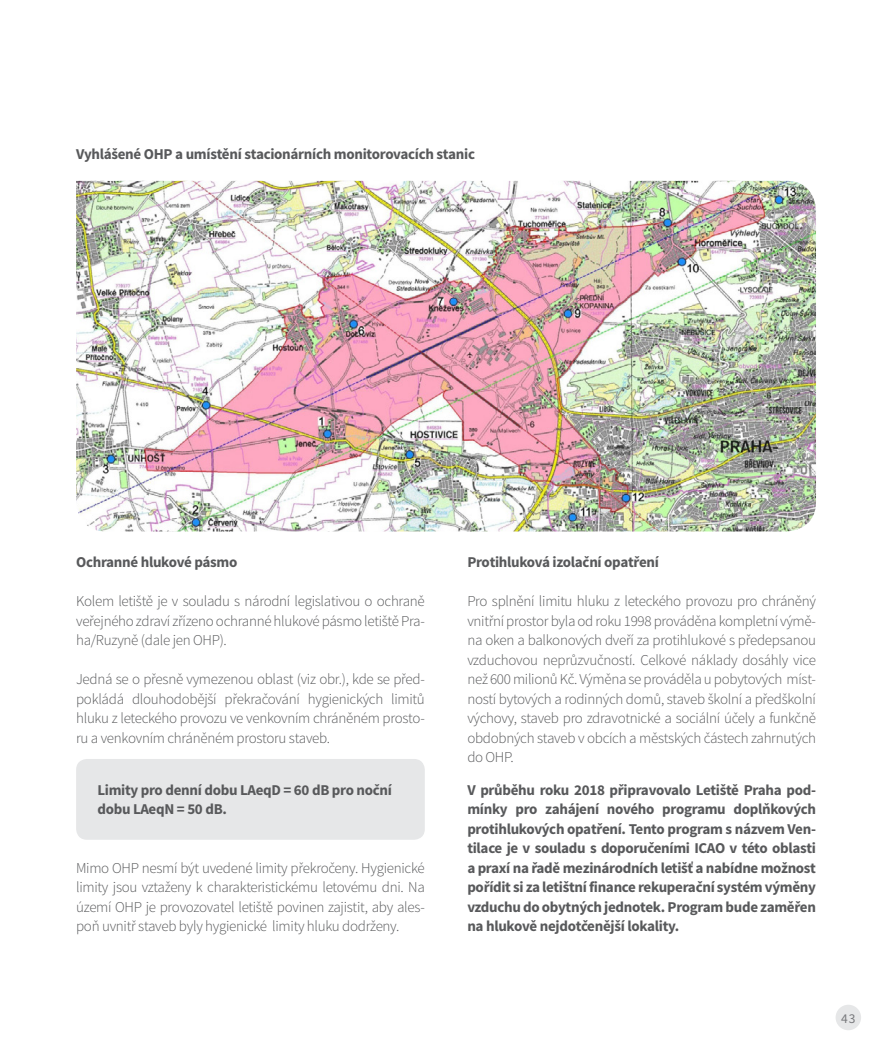
<style>
.page{position:relative;width:893px;height:1063px;background:#fff}
.page>*{position:absolute;margin:0;border:0;box-sizing:border-box;transform-origin:0 0}
.t1{font:300 15px/19.5px "Source Sans Pro";letter-spacing:-.02em;color:#58595b;text-align:justify}
.t2{font:700 15px/19.5px "Source Sans Pro";letter-spacing:-.02em;color:#58595b}
.t3{font:13.5px "Source Sans Pro";color:#77787b}
</style>
<div class="page">
<div style="left:76px;top:759px;width:349px;height:81px;background:#e6e7e8;border-radius:11px"></div>
<img style="left:76px;top:181px;width:740px;height:350px">
<div style="left:836px;top:1005px;width:25px;height:25px;background:#e6e7e8;border-radius:50%"></div>
<p class="t2" style="left:76px;top:145px;width:400px">Vyhlášené OHP a umístění stacionárních monitorovacích stanic</p>
<p class="t2" style="left:76px;top:553px;width:163px">Ochranné hlukové pásmo</p>
<p class="t1" style="left:76px;top:592px;width:350px">Kolem letiště je v souladu s národní legislativou o ochraně veřejného zdraví zřízeno ochranné hlukové pásmo letiště Pra&shy;ha/Ruzyně (dale jen OHP).</p>
<p class="t1" style="left:76px;top:670px;width:350px">Jedná se o přesně vymezenou oblast (viz obr.), kde se před&shy;pokládá dlouhodobější překračování hygienických limitů hluku z leteckého provozu ve venkovním chráněném prosto&shy;ru a venkovním chráněném prostoru staveb.</p>
<p class="t2" style="left:97px;top:780px;width:296px">Limity pro denní dobu LAeqD = 60 dB pro noční dobu LAeqN = 50 dB.</p>
<p class="t1" style="left:76px;top:858px;width:350px">Mimo OHP nesmí být uvedené limity překročeny. Hygienické limity jsou vztaženy k charakteristickému letovému dni. Na území OHP je provozovatel letiště povinen zajistit, aby ales&shy;poň uvnitř staveb byly hygienické limity hluku dodrženy.</p>
<p class="t2" style="left:467px;top:553px;width:193px">Protihluková izolační opatření</p>
<p class="t1" style="left:467px;top:592px;width:350px">Pro splnění limitu hluku z leteckého provozu pro chráněný vnitřní prostor byla od roku 1998 prováděna kompletní výmě&shy;na oken a balkonových dveří za protihlukové s předepsanou vzduchovou neprůzvučností. Celkové náklady dosáhly vice než 600 milionů Kč. Výměna se prováděla u pobytových míst&shy;ností bytových a rodinných domů, staveb školní a předškolní výchovy, staveb pro zdravotnické a sociální účely a funkčně obdobných staveb v obcích a městských částech zahrnutých do OHP.</p>
<p class="t2" style="left:467px;top:780px;width:350px;text-align:justify">V průběhu roku 2018 připravovalo Letiště Praha pod&shy;mínky pro zahájení nového programu doplňkových protihlukových opatření. Tento program s názvem Ven&shy;tilace je v souladu s doporučeními ICAO v této oblasti a praxí na řadě mezinárodních letišť a nabídne možnost pořídit si za letištní finance rekuperační systém výměny vzduchu do obytných jednotek. Program bude zaměřen na hlukově nejdotčenější lokality.</p>
<p class="t3" style="left:841px;top:1010px;width:16px">43</p>
</div>
